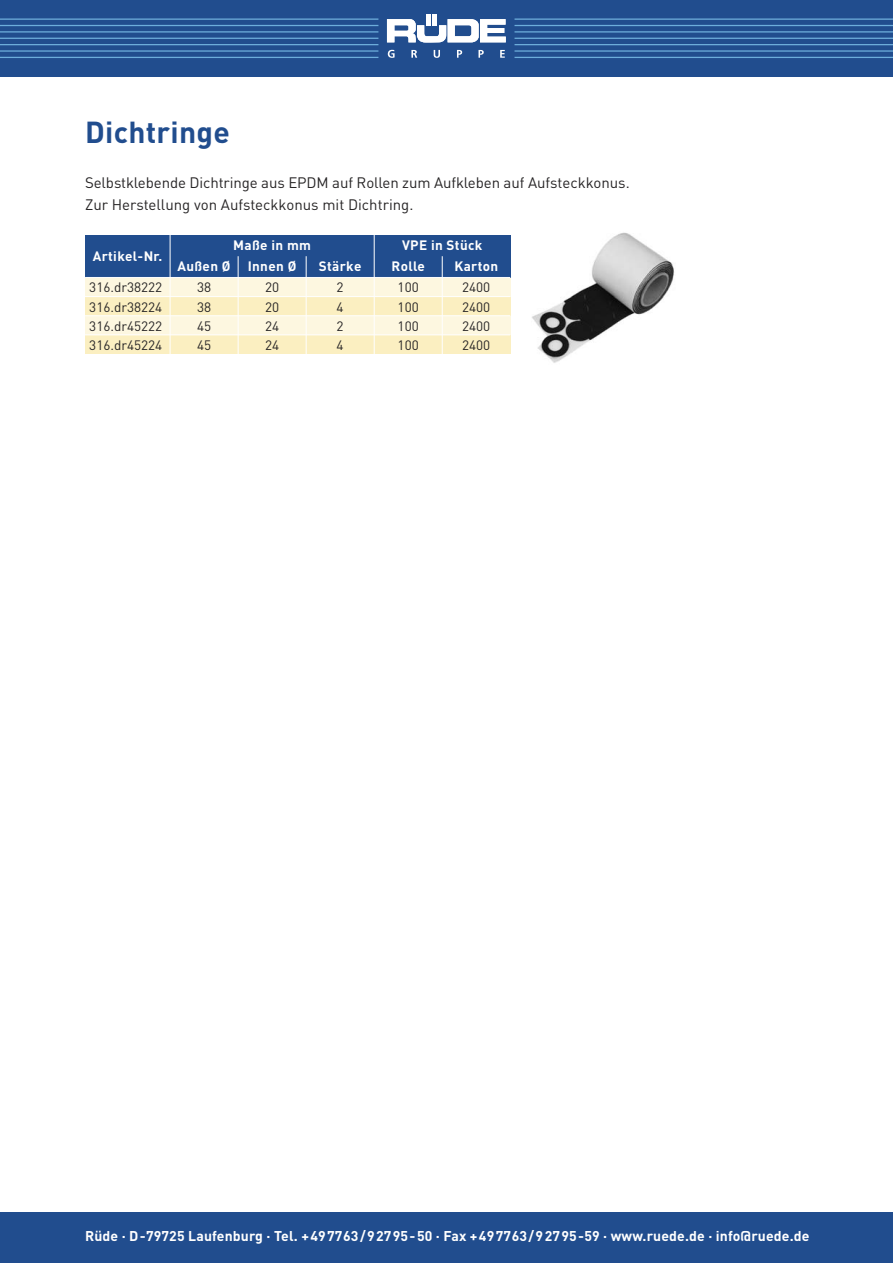
<style>
.page{position:relative;width:893px;height:1263px;background:#fff}
.page>*{position:absolute;margin:0;border:0;box-sizing:border-box;transform-origin:0 0}
.t1{font:700 30px "DIN";letter-spacing:.01em;color:#214d8e}
.t2{font:15px/21.3px "DIN";letter-spacing:-.005em;color:#272526}
.t3{font:700 14.1px "DIN";letter-spacing:.01em;color:#fff}
.t4{font:13.5px/19.2px "DIN";color:#272526;text-align:justify}
.t5{font:700 13.5px "DIN";letter-spacing:.025em;color:#fff}
</style>
<div class="page">
<div style="left:0;top:0;width:893px;height:77px;background:#214d8e"></div>
<hr style="left:0;top:25px;width:378px;height:1px;background:#6daddb">
<hr style="left:0;top:31px;width:378px;height:2px;background:#6daddb">
<hr style="left:0;top:18px;width:378px;height:2px;background:#6daddb">
<hr style="left:0;top:44px;width:378px;height:1px;background:#6daddb">
<hr style="left:0;top:50px;width:378px;height:2px;background:#6daddb">
<hr style="left:0;top:57px;width:378px;height:1px;background:#6daddb">
<hr style="left:0;top:38px;width:378px;height:1px;background:#6daddb">
<hr style="left:514px;top:25px;width:379px;height:1px;background:#6daddb">
<hr style="left:514px;top:31px;width:379px;height:2px;background:#6daddb">
<hr style="left:514px;top:18px;width:379px;height:2px;background:#6daddb">
<hr style="left:514px;top:44px;width:379px;height:1px;background:#6daddb">
<hr style="left:514px;top:50px;width:379px;height:2px;background:#6daddb">
<hr style="left:514px;top:57px;width:379px;height:1px;background:#6daddb">
<hr style="left:514px;top:38px;width:379px;height:1px;background:#6daddb">
<svg style="left:387px;top:19px;width:119px;height:24px"></svg>
<hr style="left:427px;top:14px;width:4px;height:11px;background:#fff">
<hr style="left:432px;top:14px;width:4px;height:11px;background:#fff">
<svg style="left:388px;top:50px;width:7px;height:8px"></svg>
<svg style="left:411px;top:50px;width:6px;height:8px"></svg>
<svg style="left:434px;top:50px;width:6px;height:8px"></svg>
<svg style="left:457px;top:50px;width:5px;height:8px"></svg>
<svg style="left:478px;top:50px;width:6px;height:8px"></svg>
<svg style="left:500px;top:50px;width:5px;height:8px"></svg>
<div style="left:0;top:1212px;width:893px;height:51px;background:#214d8e"></div>
<div style="left:85px;top:335px;width:425px;height:19px;background:#fbefc1"></div>
<div style="left:85px;top:316px;width:425px;height:19px;background:#fdf7e0"></div>
<img style="left:532px;top:232px;width:142px;height:131px">
<div style="left:85px;top:297px;width:425px;height:19px;background:#fbefc1"></div>
<div style="left:85px;top:277px;width:425px;height:20px;background:#fdf7e0"></div>
<div style="left:85px;top:235px;width:425px;height:42px;background:#214d8e"></div>
<hr style="left:238px;top:256px;width:1px;height:106px;background:#fff">
<hr style="left:306px;top:256px;width:1px;height:106px;background:#fff">
<hr style="left:442px;top:256px;width:1px;height:106px;background:#fff">
<hr style="left:170px;top:235px;width:1px;height:127px;background:#fff">
<hr style="left:374px;top:235px;width:1px;height:127px;background:#fff">
<hr style="left:85px;top:296px;width:425px;height:1px;background:#fff">
<hr style="left:85px;top:334px;width:425px;height:1px;background:#fff">
<hr style="left:85px;top:315px;width:425px;height:1px;background:#fff">
<hr style="left:85px;top:277px;width:425px;height:1px;background:#fff">
<h1 class="t1" style="left:85px;top:122px;width:146px">Dichtringe</h1>
<p class="t2" style="left:85px;top:174px;width:546px">Selbstklebende Dichtringe aus EPDM auf Rollen zum Aufkleben auf Aufsteckkonus.<br>Zur Herstellung von Aufsteckkonus mit Dichtring.</p>
<p class="t5" style="left:402px;top:240px;width:82px">VPE in Stück</p>
<p class="t5" style="left:233px;top:240px;width:79px">Maße in mm</p>
<p class="t5" style="left:93px;top:251px;width:71px">Artikel-Nr.</p>
<p class="t5" style="left:248px;top:262px;width:50px">Innen Ø</p>
<p class="t5" style="left:454px;top:262px;width:45px">Karton</p>
<p class="t4" style="left:337px;top:280px;width:9px">2<br>4<br>2<br>4</p>
<p class="t5" style="left:177px;top:262px;width:55px">Außen Ø</p>
<p class="t5" style="left:319px;top:262px;width:44px">Stärke</p>
<p class="t5" style="left:392px;top:262px;width:35px">Rolle</p>
<p class="t4" style="left:89px;top:280px;width:75px">316.dr38222<br>316.dr38224<br>316.dr45222<br>316.dr45224</p>
<p class="t4" style="left:197px;top:280px;width:16px">38<br>38<br>45<br>45</p>
<p class="t4" style="left:462px;top:280px;width:30px">2400<br>2400<br>2400<br>2400</p>
<p class="t4" style="left:265px;top:280px;width:16px">20<br>20<br>24<br>24</p>
<p class="t4" style="left:398px;top:280px;width:23px">100<br>100<br>100<br>100</p>
<p class="t3" style="left:85px;top:1231px;width:726px">Rüde · D-79725 Laufenburg · Tel. +497763/92795-50 · Fax +497763/92795-59 · www.ruede.de · info@ruede.de</p>
</div>
